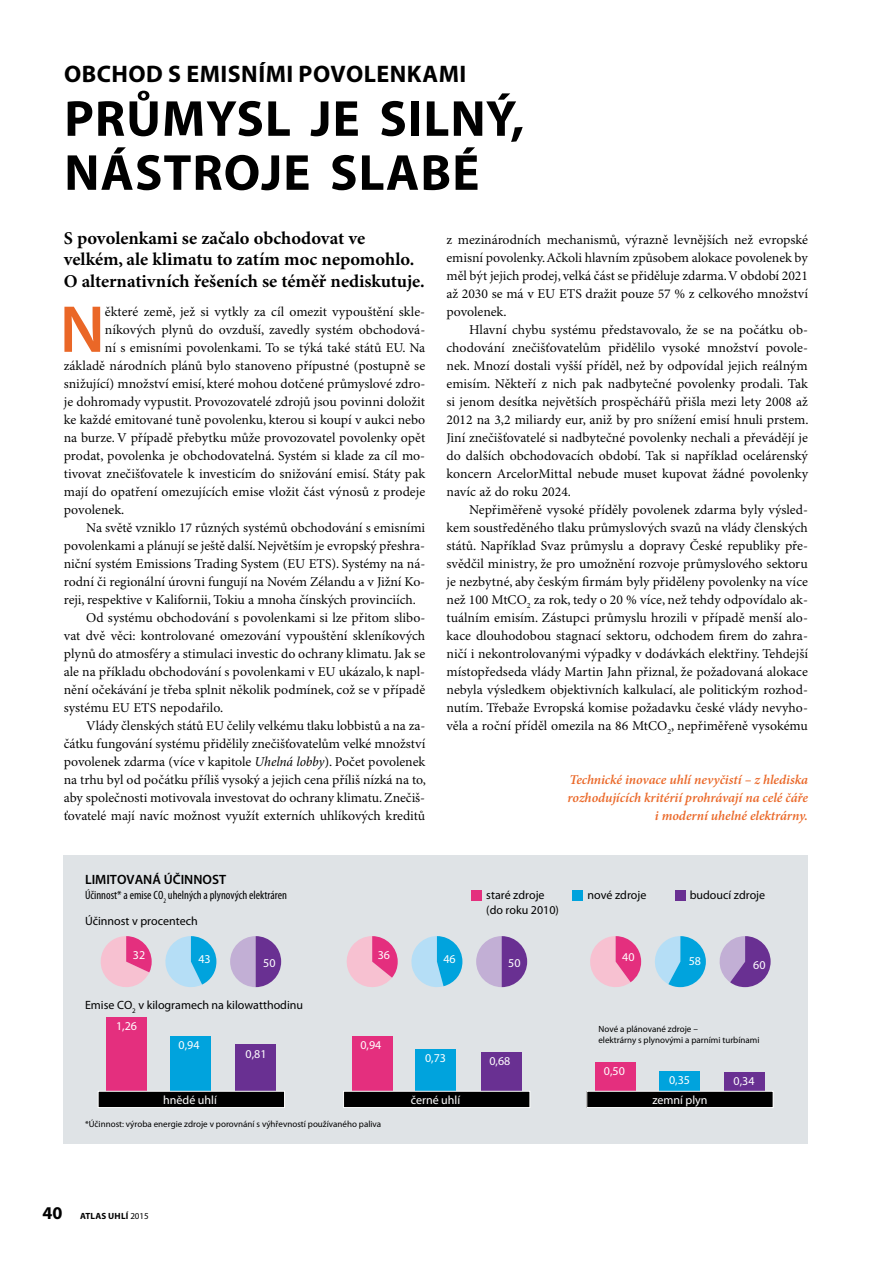
<style>
.page{position:relative;width:893px;height:1263px;background:#fff}
.page>*{position:absolute;margin:0;border:0;box-sizing:border-box;transform-origin:0 0}
.t1{font:600 66.9px "Myriad Pro";color:#ea6727}
.t2{font:700 51px/54px "Myriad Pro";letter-spacing:.02em;color:#000}
.t3{font:700 24px "Myriad Pro";letter-spacing:.02em;color:#000}
.t4{font:700 18px/21.6px "Minion Pro";letter-spacing:-.005em;color:#000}
.t5{font:13.5px/18px "Minion Pro";color:#000;text-align:justify}
.t6{font:italic 600 13.5px/18px "Minion Pro";letter-spacing:-.005em;color:#ea6727;text-align:right}
.t7{font:600 13.5px "Myriad Pro";color:#000}
.t8{font:12px/14.4px "Myriad Pro";color:#000}
.t9{font:12px "Myriad Pro";color:#fff}
.t10{font:condensed 12px "Myriad Pro";color:#000}
.t11{font:9px/10.8px "Myriad Pro";color:#000}
.t12{font:700 9px "Myriad Pro";letter-spacing:.02em;color:#000}
.s1{font-style:italic}
.s2{font-size:18px}
.s3{font-weight:400}
</style>
<div class="page">
<div style="left:64px;top:856px;width:744px;height:288px;background:#dfe3e6"></div>
<div style="left:106px;top:1018px;width:41px;height:74px;background:#e42f7e"></div>
<div style="left:170px;top:1037px;width:41px;height:55px;background:#00a3dd"></div>
<div style="left:235px;top:1044px;width:41px;height:48px;background:#693092"></div>
<div style="left:352px;top:1037px;width:41px;height:55px;background:#e42f7e"></div>
<div style="left:415px;top:1049px;width:41px;height:43px;background:#00a3dd"></div>
<div style="left:481px;top:1052px;width:41px;height:40px;background:#693092"></div>
<div style="left:595px;top:1062px;width:41px;height:30px;background:#e42f7e"></div>
<div style="left:659px;top:1071px;width:41px;height:21px;background:#00a3dd"></div>
<div style="left:724px;top:1072px;width:41px;height:20px;background:#693092"></div>
<div style="left:98px;top:1091px;width:187px;height:16px;background:#000"></div>
<div style="left:98px;top:1091px;width:187px;height:17px;border:1px solid #fff"></div>
<div style="left:344px;top:1091px;width:186px;height:16px;background:#000"></div>
<div style="left:343px;top:1091px;width:187px;height:17px;border:1px solid #fff"></div>
<div style="left:587px;top:1091px;width:186px;height:16px;background:#000"></div>
<div style="left:586px;top:1091px;width:187px;height:17px;border:1px solid #fff"></div>
<div style="left:471px;top:890px;width:11px;height:10px;background:#e42f7e"></div>
<div style="left:573px;top:890px;width:10px;height:10px;background:#00a3dd"></div>
<div style="left:675px;top:890px;width:10px;height:10px;background:#693092"></div>
<svg style="left:100px;top:936px;width:52px;height:51px"></svg>
<svg style="left:165px;top:936px;width:51px;height:51px"></svg>
<svg style="left:230px;top:936px;width:51px;height:51px"></svg>
<svg style="left:346px;top:936px;width:52px;height:51px"></svg>
<svg style="left:411px;top:936px;width:51px;height:51px"></svg>
<svg style="left:476px;top:936px;width:51px;height:51px"></svg>
<svg style="left:590px;top:936px;width:51px;height:51px"></svg>
<svg style="left:655px;top:936px;width:51px;height:51px"></svg>
<svg style="left:719px;top:936px;width:52px;height:51px"></svg>
<h3 class="t3" style="left:64px;top:65px;width:404px">OBCHOD S EMISNÍMI POVOLENKAMI</h3>
<h2 class="t2" style="left:64px;top:97px;width:461px">PRŮMYSL JE SILNÝ,<br>NÁSTROJE SLABÉ</h2>
<h3 class="t4" style="left:64px;top:229px;width:362px">S povolenkami se začalo obchodovat ve velkém, ale klimatu to zatím moc nepomohlo.<br>O alternativních řešeních se téměř nediskutuje.</h3>
<h1 class="t1" style="left:60px;top:304px;width:47px">N</h1>
<p class="t5" style="left:105px;top:304px;width:322px">ěkteré země, jež si vytkly za cíl omezit vypouštění skle-</p>
<p class="t5" style="left:105px;top:322px;width:322px">níkových plynů do ovzduší, zavedly systém obchodová-</p>
<p class="t5" style="left:105px;top:340px;width:322px">ní s emisními povolenkami. To se týká také států EU. Na</p>
<p class="t5" style="left:64px;top:358px;width:363px">základě národních plánů bylo stanoveno přípustné (postupně se</p>
<p class="t5" style="left:64px;top:376px;width:363px">snižující) množství emisí, které mohou dotčené průmyslové zdro-</p>
<p class="t5" style="left:64px;top:394px;width:363px">je dohromady vypustit. Provozovatelé zdrojů jsou povinni doložit</p>
<p class="t5" style="left:64px;top:412px;width:363px">ke každé emitované tuně povolenku, kterou si koupí v aukci nebo</p>
<p class="t5" style="left:64px;top:430px;width:363px">na burze. V případě přebytku může provozovatel povolenky opět</p>
<p class="t5" style="left:64px;top:448px;width:363px">prodat, povolenka je obchodovatelná. Systém si klade za cíl mo-</p>
<p class="t5" style="left:64px;top:466px;width:363px">tivovat znečišťovatele k investicím do snižování emisí. Státy pak</p>
<p class="t5" style="left:64px;top:484px;width:363px">mají do opatření omezujících emise vložit část výnosů z prodeje</p>
<p class="t5" style="left:64px;top:502px;width:62px">povolenek.</p>
<p class="t5" style="left:86px;top:520px;width:340px">Na světě vzniklo 17 různých systémů obchodování s emisními</p>
<p class="t5" style="left:64px;top:538px;width:363px">povolenkami a plánují se ještě další. Největším je evropský přeshra-</p>
<p class="t5" style="left:64px;top:556px;width:363px">niční systém Emissions Trading System (EU ETS). Systémy na ná-</p>
<p class="t5" style="left:64px;top:574px;width:363px">rodní či regionální úrovni fungují na Novém Zélandu a v Jižní Ko-</p>
<p class="t5" style="left:64px;top:592px;width:354px">reji, respektive v Kalifornii, Tokiu a mnoha čínských provinciích.</p>
<p class="t5" style="left:86px;top:610px;width:340px">Od systému obchodování s povolenkami si lze přitom slibo-</p>
<p class="t5" style="left:64px;top:628px;width:363px">vat dvě věci: kontrolované omezování vypouštění skleníkových</p>
<p class="t5" style="left:64px;top:646px;width:363px">plynů do atmosféry a stimulaci investic do ochrany klimatu. Jak se</p>
<p class="t5" style="left:64px;top:664px;width:363px">ale na příkladu obchodování s povolenkami v EU ukázalo, k napl-</p>
<p class="t5" style="left:64px;top:682px;width:363px">nění očekávání je třeba splnit několik podmínek, což se v případě</p>
<p class="t5" style="left:64px;top:700px;width:161px">systému EU ETS nepodařilo.</p>
<p class="t5" style="left:86px;top:718px;width:340px">Vlády členských států EU čelily velkému tlaku lobbistů a na za-</p>
<p class="t5" style="left:64px;top:736px;width:363px">čátku fungování systému přidělily znečišťovatelům velké množství</p>
<p class="t5" style="left:64px;top:754px;width:363px">povolenek zdarma (více v kapitole <span class="s1">Uhelná lobby</span>). Počet povolenek</p>
<p class="t5" style="left:64px;top:772px;width:364px">na trhu byl od počátku příliš vysoký a jejich cena příliš nízká na to,</p>
<p class="t5" style="left:64px;top:790px;width:363px">aby společnosti motivovala investovat do ochrany klimatu. Znečiš-</p>
<p class="t5" style="left:64px;top:808px;width:363px">ťovatelé mají navíc možnost využít externích uhlíkových kreditů</p>
<p class="t7" style="left:85px;top:874px;width:143px">LIMITOVANÁ ÚČINNOST</p>
<p class="t10" style="left:85px;top:890px;width:204px">Účinnost* a emise CO<sub>2</sub> uhelných a plynových elektráren</p>
<p class="t8" style="left:85px;top:915px;width:114px">Účinnost v procentech</p>
<p class="t5" style="left:446px;top:232px;width:363px">z mezinárodních mechanismů, výrazně levnějších než evropské emisní povolenky. Ačkoli hlavním způsobem alokace povolenek by měl být jejich prodej, velká část se přiděluje zdarma. V období 2021 až 2030 se má v EU ETS dražit pouze 57 % z celkového množství povolenek.</p>
<p class="t5" style="left:446px;top:322px;width:364px;text-indent:23px">Hlavní chybu systému představovalo, že se na počátku ob&shy;chodování znečišťovatelům přidělilo vysoké množství povole&shy;nek. Mnozí dostali vyšší příděl, než by odpovídal jejich reálným emisím. Někteří z nich pak nadbytečné povolenky prodali. Tak si jenom desítka největších prospěchářů přišla mezi lety 2008 až 2012 na 3,2 miliardy eur, aniž by pro snížení emisí hnuli prstem.<br>Jiní znečišťovatelé si nadbytečné povolenky nechali a převádějí je do dalších obchodovacích období. Tak si například ocelárenský koncern ArcelorMittal nebude muset kupovat žádné povolenky navíc až do roku 2024.</p>
<p class="t5" style="left:446px;top:502px;width:363px;text-indent:23px">Nepřiměřeně vysoké příděly povolenek zdarma byly výsled&shy;kem soustředěného tlaku průmyslových svazů na vlády členských států. Například Svaz průmyslu a dopravy České republiky pře&shy;svědčil ministry, že pro umožnění rozvoje průmyslového sektoru je nezbytné, aby českým firmám byly přiděleny povolenky na více než 100 MtCO<sub>2</sub> za rok, tedy o 20 % více, než tehdy odpovídalo ak&shy;tuálním emisím. Zástupci průmyslu hrozili v případě menší alo&shy;kace dlouhodobou stagnací sektoru, odchodem firem do zahra&shy;ničí i nekontrolovanými výpadky v dodávkách elektřiny. Tehdejší místopředseda vlády Martin Jahn přiznal, že požadovaná alokace nebyla výsledkem objektivních kalkulací, ale politickým rozhod&shy;nutím. Třebaže Evropská komise požadavku české vlády nevyho&shy;věla a roční příděl omezila na 86 MtCO<sub>2</sub>, nepřiměřeně vysokému</p>
<p class="t6" style="left:568px;top:772px;width:242px">Technické inovace uhlí nevyčistí – z hlediska rozhodujících kritérií prohrávají na celé čáře i moderní uhelné elektrárny.</p>
<p class="t8" style="left:486px;top:889px;width:74px">staré zdroje (do roku 2010)</p>
<p class="t8" style="left:588px;top:889px;width:60px">nové zdroje</p>
<p class="t8" style="left:690px;top:889px;width:77px">budoucí zdroje</p>
<p class="t9" style="left:133px;top:950px;width:14px">32</p>
<p class="t9" style="left:378px;top:950px;width:14px">36</p>
<p class="t9" style="left:198px;top:954px;width:14px">43</p>
<p class="t9" style="left:443px;top:954px;width:14px">46</p>
<p class="t9" style="left:622px;top:952px;width:14px">40</p>
<p class="t9" style="left:263px;top:958px;width:14px">50</p>
<p class="t9" style="left:508px;top:958px;width:14px">50</p>
<p class="t9" style="left:689px;top:956px;width:14px">58</p>
<p class="t8" style="left:85px;top:999px;width:220px">Emise CO<sub>2</sub> v kilogramech na kilowatthodinu</p>
<p class="t9" style="left:753px;top:961px;width:14px">60</p>
<p class="t9" style="left:116px;top:1021px;width:22px">1,26</p>
<p class="t9" style="left:179px;top:1040px;width:22px">0,94</p>
<p class="t9" style="left:246px;top:1049px;width:22px">0,81</p>
<p class="t9" style="left:360px;top:1040px;width:22px">0,94</p>
<p class="t9" style="left:425px;top:1053px;width:22px">0,73</p>
<p class="t9" style="left:489px;top:1056px;width:22px">0,68</p>
<p class="t11" style="left:598px;top:1024px;width:163px">Nové a plánované zdroje –<br>elektrárny s plynovými a parními turbínami</p>
<p class="t9" style="left:604px;top:1066px;width:22px">0,50</p>
<p class="t9" style="left:669px;top:1075px;width:22px">0,35</p>
<p class="t9" style="left:734px;top:1076px;width:22px">0,34</p>
<p class="t9" style="left:163px;top:1095px;width:55px">hnědé uhlí</p>
<p class="t9" style="left:411px;top:1095px;width:51px">černé uhlí</p>
<p class="t9" style="left:652px;top:1095px;width:57px">zemní plyn</p>
<p class="t11" style="left:85px;top:1119px;width:298px">*Účinnost: výroba energie zdroje v porovnání s výhřevností používaného paliva</p>
<p class="t12" style="left:43px;top:1212px;width:108px"><span class="s2">40</span> ATLAS UHLÍ <span class="s3">2015</span></p>
</div>
